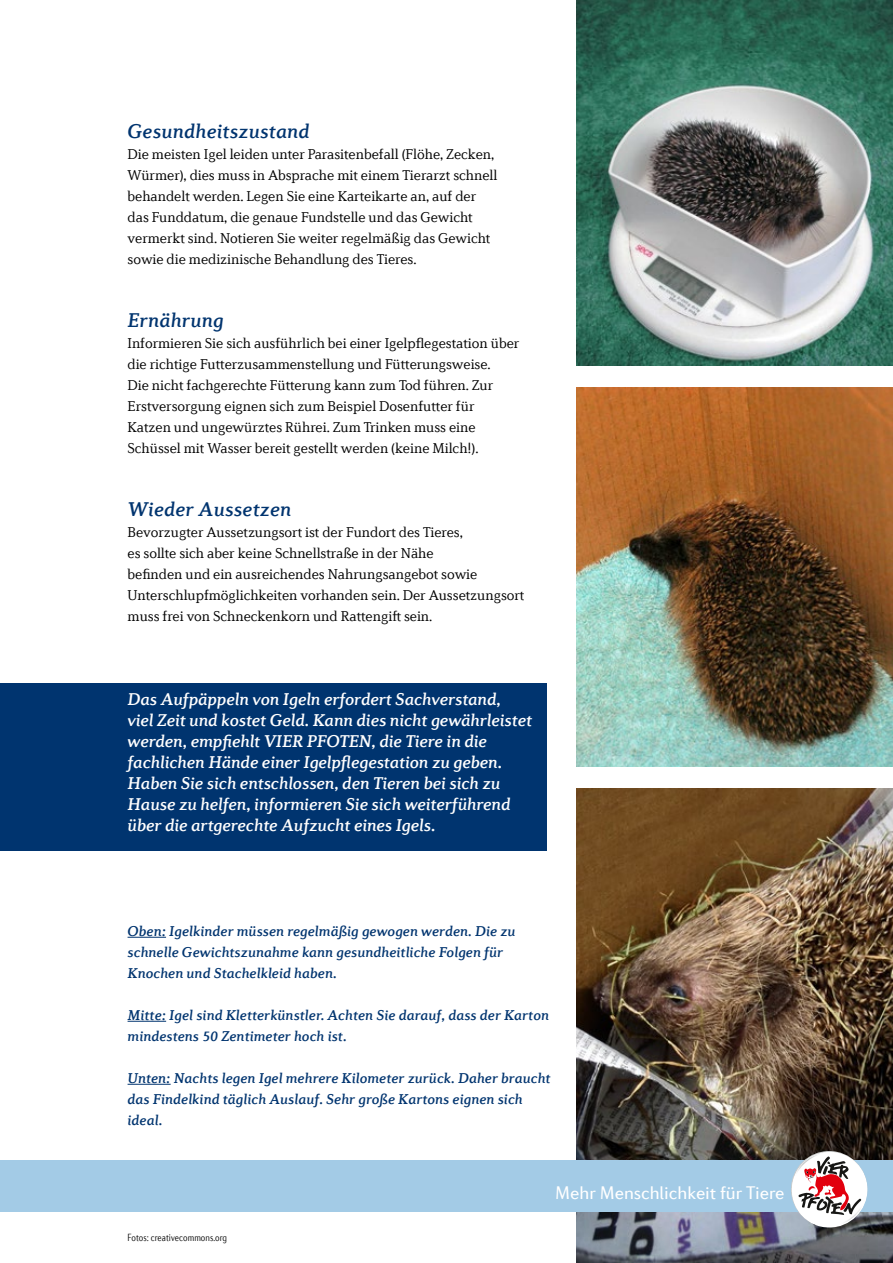
<style>
.page{position:relative;width:893px;height:1263px;background:#fff}
.page>*{position:absolute;margin:0;border:0;box-sizing:border-box;transform-origin:0 0}
.t1{font:italic 500 21px "Diverda Serif Com";letter-spacing:.01em;color:#00346f}
.t2{font:18.45px "Diverda Sans Com";letter-spacing:-.005em;color:#fff}
.t3{font:italic 500 18px/21px "Diverda Serif Com";letter-spacing:-.005em;color:#fff}
.t4{font:300 15px/21px "Diverda Serif Com";letter-spacing:-.005em;color:#000}
.t5{font:italic 500 15px/21px "Diverda Serif Com";letter-spacing:.005em;color:#00346f}
.t6{font:300 10.5px "Diverda Sans Com";letter-spacing:.005em;color:#000;scale:.8 1}
</style>
<div class="page">
<img style="left:576px;top:0;width:317px;height:365px">
<img style="left:576px;top:388px;width:317px;height:378px">
<img style="left:576px;top:789px;width:317px;height:474px">
<div style="left:0;top:683px;width:546px;height:167px;background:#00346f"></div>
<div style="left:0;top:1161px;width:893px;height:51px;background:#a3cbe6"></div>
<svg style="left:792px;top:1151px;width:75px;height:77px"></svg>
<hr style="left:128px;top:937px;width:38px;height:1px;background:#00346f">
<hr style="left:128px;top:1021px;width:38px;height:1px;background:#00346f">
<hr style="left:128px;top:1084px;width:43px;height:1px;background:#00346f">
<h1 class="t1" style="left:128px;top:119px;width:184px">Gesundheitszustand</h1>
<p class="t4" style="left:128px;top:143px;width:371px">Die meisten Igel leiden unter Parasitenbefall (Flöhe, Zecken, Würmer), dies muss in Absprache mit einem Tierarzt schnell behandelt werden. Legen Sie eine Karteikarte an, auf der das Funddatum, die genaue Fundstelle und das Gewicht vermerkt sind. Notieren Sie weiter regelmäßig das Gewicht sowie die medizinische Behandlung des Tieres.</p>
<h1 class="t1" style="left:128px;top:308px;width:98px">Ernährung</h1>
<p class="t4" style="left:128px;top:332px;width:393px">Informieren Sie sich ausführlich bei einer Igelpflegestation über die richtige Futterzusammenstellung und Fütterungsweise.<br>Die nicht fachgerechte Fütterung kann zum Tod führen. Zur Erstversorgung eignen sich zum Beispiel Dosenfutter für Katzen und ungewürztes Rührei. Zum Trinken muss eine Schüssel mit Wasser bereit gestellt werden (keine Milch!).</p>
<h1 class="t1" style="left:128px;top:497px;width:165px">Wieder Aussetzen</h1>
<p class="t4" style="left:128px;top:521px;width:398px">Bevorzugter Aussetzungsort ist der Fundort des Tieres,<br>es sollte sich aber keine Schnellstraße in der Nähe<br>befinden und ein ausreichendes Nahrungsangebot sowie Unterschlupfmöglichkeiten vorhanden sein. Der Aussetzungsort muss frei von Schneckenkorn und Rattengift sein.</p>
<p class="t3" style="left:128px;top:688px;width:406px">Das Aufpäppeln von Igeln erfordert Sachverstand,<br>viel Zeit und kostet Geld. Kann dies nicht gewährleistet werden, empfiehlt VIER PFOTEN, die Tiere in die fachlichen Hände einer Igelpflegestation zu geben.<br>Haben Sie sich entschlossen, den Tieren bei sich zu Hause zu helfen, informieren Sie sich weiterführend über die artgerechte Aufzucht eines Igels.</p>
<p class="t5" style="left:128px;top:920px;width:389px">Oben: Igelkinder müssen regelmäßig gewogen werden. Die zu schnelle Gewichtszunahme kann gesundheitliche Folgen für<br>Knochen und Stachelkleid haben.</p>
<p class="t5" style="left:128px;top:1004px;width:423px">Mitte: Igel sind Kletterkünstler. Achten Sie darauf, dass der Karton mindestens 50 Zentimeter hoch ist.</p>
<p class="t5" style="left:128px;top:1067px;width:424px">Unten: Nachts legen Igel mehrere Kilometer zurück. Daher braucht das Findelkind täglich Auslauf. Sehr große Kartons eignen sich ideal.</p>
<p class="t6" style="left:128px;top:1231px;width:126px">Fotos: creativecommons.org</p>
<p class="t2" style="left:555px;top:1182px;width:231px">Mehr Menschlichkeit für Tiere</p>
</div>
